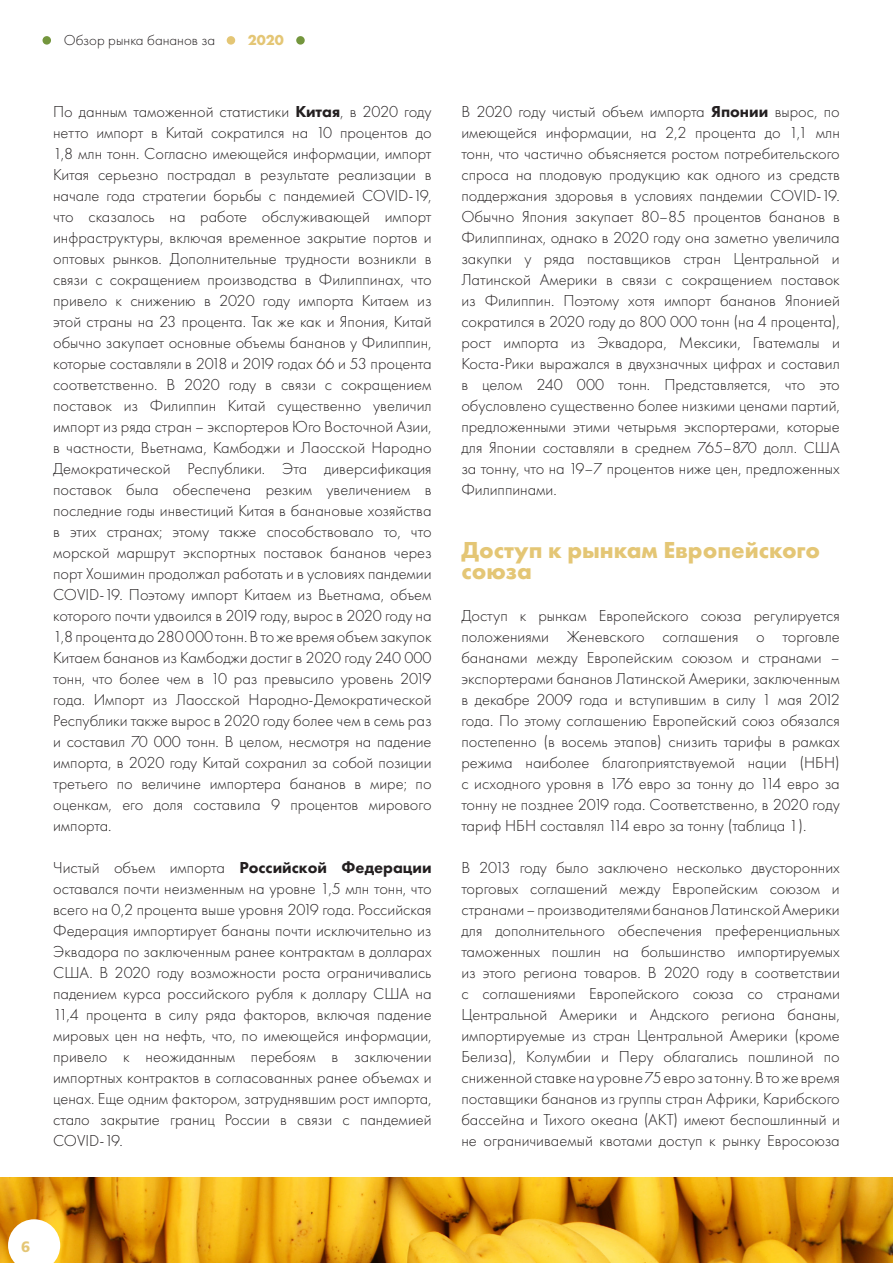
<style>
.page{position:relative;width:893px;height:1263px;background:#fff}
.page>*{position:absolute;margin:0;border:0;box-sizing:border-box;transform-origin:0 0}
.Subtitle{font:700 24px/21px "Futura PT";color:#e4c675}
.Text{font:300 16.5px/21px "Futura PT";color:#231f20;text-align:justify}
.t1{font:300 15px "Futura PT";color:#231f20}
.t2{font:700 15px "Futura PT";color:#e4c675}
.t3{font:900 15px "Frutiger LT Std";color:#e4c675}
.s1{font-weight:800}
</style>
<div class="page">
<img style="left:0;top:1178px;width:893px;height:85px">
<svg style="left:8px;top:1219px;width:52px;height:44px"></svg>
<div style="left:43px;top:36px;width:8px;height:9px;background:#74963d;border-radius:50%"></div>
<div style="left:227px;top:36px;width:8px;height:9px;background:#e4c675;border-radius:50%"></div>
<div style="left:296px;top:36px;width:9px;height:9px;background:#74963d;border-radius:50%"></div>
<p class="t1" style="left:64px;top:32px;width:153px">Обзор рынка бананов за</p>
<p class="t2" style="left:248px;top:31px;width:37px">2020</p>
<p class="Text" style="left:53px;top:101px;width:380px">По данным таможенной статистики <span class="s1">Китая</span>, в 2020 году нетто импорт в Китай сократился на 10 процентов до 1,8 млн тонн. Согласно имеющейся информации, импорт Китая серьезно пострадал в результате реализации в начале года стратегии борьбы с пандемией COVID-19, что сказалось на работе обслуживающей импорт инфраструктуры, включая временное закрытие портов и оптовых рынков. Дополнительные трудности возникли в связи с сокращением производства в Филиппинах, что привело к снижению в 2020 году импорта Китаем из этой страны на 23 процента. Так же как и Япония, Китай обычно закупает основные объемы бананов у Филиппин, которые составляли в 2018 и 2019 годах 66 и 53 процента соответственно. В 2020 году в связи с сокращением поставок из Филиппин Китай существенно увеличил импорт из ряда стран – экспортеров Юго Восточной Азии, в частности, Вьетнама, Камбоджи и Лаосской Народно Демократической Республики. Эта диверсификация поставок была обеспечена резким увеличением в последние годы инвестиций Китая в банановые хозяйства в этих странах; этому также способствовало то, что морской маршрут экспортных поставок бананов через порт Хошимин продолжал работать и в условиях пандемии COVID-19. Поэтому импорт Китаем из Вьетнама, объем которого почти удвоился в 2019 году, вырос в 2020 году на 1,8 процента до 280 000 тонн. В то же время объем закупок Китаем бананов из Камбоджи достиг в 2020 году 240 000 тонн, что более чем в 10 раз превысило уровень 2019 года. Импорт из Лаосской Народно-Демократической Республики также вырос в 2020 году более чем в семь раз и составил 70 000 тонн. В целом, несмотря на падение импорта, в 2020 году Китай сохранил за собой позиции третьего по величине импортера бананов в мире; по оценкам, его доля составила 9 процентов мирового импорта.</p>
<p class="Text" style="left:53px;top:857px;width:380px">Чистый объем импорта <span class="s1">Российской Федерации </span>оставался почти неизменным на уровне 1,5 млн тонн, что всего на 0,2 процента выше уровня 2019 года. Российская Федерация импортирует бананы почти исключительно из Эквадора по заключенным ранее контрактам в долларах США. В 2020 году возможности роста ограничивались падением курса российского рубля к доллару США на 11,4 процента в силу ряда факторов, включая падение мировых цен на нефть, что, по имеющейся информации, привело к неожиданным перебоям в заключении импортных контрактов в согласованных ранее объемах и ценах. Еще одним фактором, затруднявшим рост импорта, стало закрытие границ России в связи с пандемией COVID-19.</p>
<p class="Text" style="left:461px;top:101px;width:380px">В 2020 году чистый объем импорта <span class="s1">Японии</span> вырос, по имеющейся информации, на 2,2 процента до 1,1 млн тонн, что частично объясняется ростом потребительского спроса на плодовую продукцию как одного из средств поддержания здоровья в условиях пандемии COVID-19.<br>Обычно Япония закупает 80–85 процентов бананов в Филиппинах, однако в 2020 году она заметно увеличила закупки у ряда поставщиков стран Центральной и Латинской Америки в связи с сокращением поставок из Филиппин. Поэтому хотя импорт бананов Японией сократился в 2020 году до 800 000 тонн (на 4 процента), рост импорта из Эквадора, Мексики, Гватемалы и Коста-Рики выражался в двухзначных цифрах и составил в целом 240 000 тонн. Представляется, что это обусловлено существенно более низкими ценами партий, предложенными этими четырьмя экспортерами, которые для Японии составляли в среднем 765–870 долл. США за тонну, что на 19–7 процентов ниже цен, предложенных Филиппинами.</p>
<p class="Subtitle" style="left:461px;top:539px;width:360px">Доступ к рынкам Европейского союза</p>
<p class="Text" style="left:461px;top:605px;width:380px">Доступ к рынкам Европейского союза регулируется положениями Женевского соглашения о торговле бананами между Европейским союзом и странами – экспортерами бананов Латинской Америки, заключенным в декабре 2009 года и вступившим в силу 1 мая 2012 года. По этому соглашению Европейский союз обязался постепенно (в восемь этапов) снизить тарифы в рамках режима наиболее благоприятствуемой нации (НБН) с исходного уровня в 176 евро за тонну до 114 евро за тонну не позднее 2019 года. Соответственно, в 2020 году тариф НБН составлял 114 евро за тонну (таблица 1).</p>
<p class="Text" style="left:461px;top:857px;width:380px">В 2013 году было заключено несколько двусторонних торговых соглашений между Европейским союзом и странами – производителями бананов Латинской Америки для дополнительного обеспечения преференциальных таможенных пошлин на большинство импортируемых из этого региона товаров. В 2020 году в соответствии с соглашениями Европейского союза со странами Центральной Америки и Андского региона бананы, импортируемые из стран Центральной Америки (кроме Белиза), Колумбии и Перу облагались пошлиной по сниженной ставке на уровне 75 евро за тонну. В то же время поставщики бананов из группы стран Африки, Карибского бассейна и Тихого океана (АКТ) имеют беспошлинный и не ограничиваемый квотами доступ к рынку Евросоюза</p>
<p class="t3" style="left:21px;top:1238px;width:11px">6</p>
</div>
